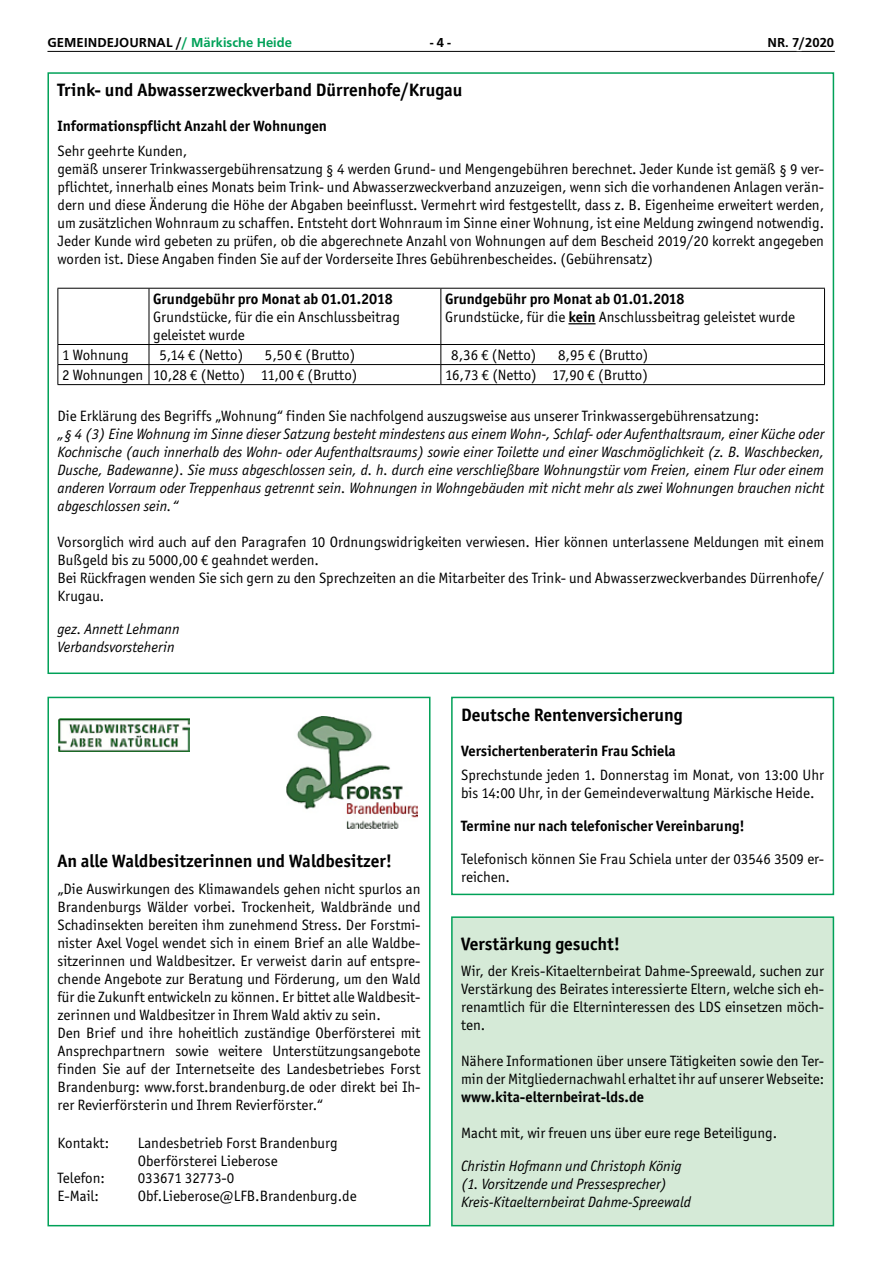
<style>
.page{position:relative;width:881px;height:1263px;background:#fff}
.page>*{position:absolute;margin:0;border:0;box-sizing:border-box;transform-origin:0 0}
.t1{font:700 18px "Officina San ITC";color:#000}
.t2{font:15px/18px "Officina San ITC";color:#000}
.t3{font:italic 15px/18px "Officina San ITC";color:#000}
.t4{font:700 15px "Officina San ITC";color:#000}
.t5{font:500 13.5px "Frutus T";color:#000}
.s1{color:#00a158}
.s2{font-weight:700}
</style>
<div class="page">
<hr style="left:47px;top:51px;width:787px;height:1px;background:#000">
<svg style="left:762px;top:50px;width:73px;height:52px"></svg>
<svg style="left:47px;top:50px;width:129px;height:2px"></svg>
<svg style="left:189px;top:50px;width:106px;height:2px"></svg>
<hr style="left:57px;top:288px;width:92px;height:1px;background:#000">
<hr style="left:57px;top:289px;width:1px;height:55px;background:#000">
<hr style="left:149px;top:288px;width:291px;height:1px;background:#000">
<hr style="left:148px;top:289px;width:1px;height:55px;background:#000">
<hr style="left:440px;top:288px;width:384px;height:1px;background:#000">
<hr style="left:440px;top:289px;width:1px;height:55px;background:#000">
<hr style="left:823px;top:289px;width:1px;height:55px;background:#000">
<hr style="left:57px;top:344px;width:92px;height:1px;background:#000">
<hr style="left:149px;top:344px;width:291px;height:1px;background:#000">
<hr style="left:440px;top:344px;width:384px;height:1px;background:#000">
<hr style="left:57px;top:364px;width:92px;height:1px;background:#000">
<svg style="left:57px;top:345px;width:1px;height:39px"></svg>
<hr style="left:149px;top:364px;width:291px;height:1px;background:#000">
<svg style="left:148px;top:345px;width:1px;height:39px"></svg>
<hr style="left:440px;top:364px;width:384px;height:1px;background:#000">
<svg style="left:440px;top:345px;width:1px;height:39px"></svg>
<hr style="left:57px;top:384px;width:92px;height:1px;background:#000">
<hr style="left:149px;top:384px;width:291px;height:1px;background:#000">
<hr style="left:440px;top:384px;width:384px;height:1px;background:#000">
<svg style="left:568px;top:323px;width:27px;height:1px"></svg>
<img style="left:59px;top:718px;width:130px;height:34px">
<div style="left:47px;top:697px;width:383px;height:529px;border:2px solid #00a158"></div>
<img style="left:286px;top:716px;width:131px;height:113px">
<div style="left:451px;top:697px;width:382px;height:198px;border:2px solid #00a158"></div>
<div style="left:451px;top:917px;width:382px;height:309px;background:#d5ead7"></div>
<div style="left:451px;top:916px;width:382px;height:310px;border:2px solid #00a158"></div>
<p class="t5" style="left:47px;top:34px;width:246px">GEMEINDEJOURNAL /<span class="s1">/ Märkische Heide</span></p>
<p class="t5" style="left:430px;top:34px;width:22px">- 4 -</p>
<p class="t5" style="left:767px;top:34px;width:68px">NR. 7/2020</p>
<p class="t1" style="left:57px;top:79px;width:406px">Trink- und Abwasserzweckverband Dürrenhofe/Krugau</p>
<p class="t4" style="left:57px;top:117px;width:271px">Informationspflicht Anzahl der Wohnungen</p>
<p class="t2" style="left:57px;top:142px;width:767px">Sehr geehrte Kunden,<br>gemäß unserer Trinkwassergebührensatzung § 4 werden Grund- und Mengengebühren berechnet. Jeder Kunde ist gemäß § 9 ver&shy;pflichtet, innerhalb eines Monats beim Trink- und Abwasserzweckverband anzuzeigen, wenn sich die vorhandenen Anlagen verän&shy;dern und diese Änderung die Höhe der Abgaben beeinflusst. Vermehrt wird festgestellt, dass z. B. Eigenheime erweitert werden, um zusätzlichen Wohnraum zu schaffen. Entsteht dort Wohnraum im Sinne einer Wohnung, ist eine Meldung zwingend notwendig.<br>Jeder Kunde wird gebeten zu prüfen, ob die abgerechnete Anzahl von Wohnungen auf dem Bescheid 2019/20 korrekt angegeben worden ist. Diese Angaben finden Sie auf der Vorderseite Ihres Gebührenbescheides. (Gebührensatz)</p>
<p class="t4" style="left:153px;top:290px;width:241px">Grundgebühr pro Monat ab 01.01.2018</p>
<p class="t2" style="left:153px;top:308px;width:248px">Grundstücke, für die ein Anschlussbeitrag geleistet wurde</p>
<p class="t2" style="left:445px;top:290px;width:351px"><span class="s2">Grundgebühr pro Monat ab 01.01.2018<br></span>Grundstücke, für die <span class="s2">kein</span> Anschlussbeitrag geleistet wurde</p>
<p class="t2" style="left:62px;top:346px;width:68px">1 Wohnung</p>
<p class="t2" style="left:159px;top:346px;width:85px">5,14 € (Netto)</p>
<p class="t2" style="left:265px;top:346px;width:92px">5,50 € (Brutto)</p>
<p class="t2" style="left:451px;top:346px;width:87px">8,36 € (Netto)</p>
<p class="t2" style="left:558px;top:346px;width:92px">8,95 € (Brutto)</p>
<p class="t2" style="left:62px;top:366px;width:297px">2 Wohnungen 10,28 € (Netto) 11,00 € (Brutto)</p>
<p class="t2" style="left:445px;top:366px;width:204px">16,73 € (Netto) 17,90 € (Brutto)</p>
<p class="t2" style="left:57px;top:407px;width:702px">Die Erklärung des Begriffs „Wohnung“ finden Sie nachfolgend auszugsweise aus unserer Trinkwassergebührensatzung:</p>
<p class="t3" style="left:57px;top:425px;width:768px;text-align:justify">„§ 4 (3) Eine Wohnung im Sinne dieser Satzung besteht mindestens aus einem Wohn-, Schlaf- oder Aufenthaltsraum, einer Küche oder Kochnische (auch innerhalb des Wohn- oder Aufenthaltsraums) sowie einer Toilette und einer Waschmöglichkeit (z. B. Waschbecken, Dusche, Badewanne). Sie muss abgeschlossen sein, d. h. durch eine verschließbare Wohnungstür vom Freien, einem Flur oder einem anderen Vorraum oder Treppenhaus getrennt sein. Wohnungen in Wohngebäuden mit nicht mehr als zwei Wohnungen brauchen nicht abgeschlossen sein.“</p>
<p class="t2" style="left:57px;top:533px;width:767px">Vorsorglich wird auch auf den Paragrafen 10 Ordnungswidrigkeiten verwiesen. Hier können unterlassene Meldungen mit einem Bußgeld bis zu 5000,00 € geahndet werden.<br>Bei Rückfragen wenden Sie sich gern zu den Sprechzeiten an die Mitarbeiter des Trink- und Abwasserzweckverbandes Dürrenhofe/ Krugau.</p>
<p class="t3" style="left:57px;top:620px;width:124px">gez. Annett Lehmann<br>Verbandsvorsteherin</p>
<p class="t1" style="left:57px;top:850px;width:336px">An alle Waldbesitzerinnen und Waldbesitzer!</p>
<p class="t2" style="left:57px;top:879px;width:364px">„Die Auswirkungen des Klimawandels gehen nicht spurlos an Brandenburgs Wälder vorbei. Trockenheit, Waldbrände und Schadinsekten bereiten ihm zunehmend Stress. Der Forstmi&shy;nister Axel Vogel wendet sich in einem Brief an alle Waldbe&shy;sitzerinnen und Waldbesitzer. Er verweist darin auf entspre&shy;chende Angebote zur Beratung und Förderung, um den Wald für die Zukunft entwickeln zu können. Er bittet alle Waldbesit&shy;zerinnen und Waldbesitzer in Ihrem Wald aktiv zu sein.<br>Den Brief und ihre hoheitlich zuständige Oberförsterei mit Ansprechpartnern sowie weitere Unterstützungsangebote finden Sie auf der Internetseite des Landesbetriebes Forst Brandenburg: www.forst.brandenburg.de oder direkt bei Ih&shy;rer Revierförsterin und Ihrem Revierförster.“</p>
<p class="t2" style="left:57px;top:1134px;width:53px">Kontakt:</p>
<p class="t2" style="left:138px;top:1134px;width:201px;line-height:17.5px">Landesbetrieb Forst Brandenburg<br>Oberförsterei Lieberose</p>
<p class="t2" style="left:57px;top:1169px;width:49px">Telefon:</p>
<p class="t2" style="left:138px;top:1169px;width:98px">033671 32773-0</p>
<p class="t2" style="left:57px;top:1186px;width:43px">E-Mail:</p>
<p class="t2" style="left:138px;top:1186px;width:220px">Obf.Lieberose@LFB.Brandenburg.de</p>
<p class="t1" style="left:461px;top:703px;width:223px">Deutsche Rentenversicherung</p>
<p class="t4" style="left:461px;top:741px;width:216px">Versichertenberaterin Frau Schiela</p>
<p class="t2" style="left:461px;top:766px;width:364px">Sprechstunde jeden 1. Donnerstag im Monat, von 13:00 Uhr bis 14:00 Uhr, in der Gemeindeverwaltung Märkische Heide.</p>
<p class="t4" style="left:461px;top:817px;width:285px">Termine nur nach telefonischer Vereinbarung!</p>
<p class="t2" style="left:461px;top:850px;width:364px">Telefonisch können Sie Frau Schiela unter der 03546 3509 er&shy;reichen.</p>
<p class="t1" style="left:461px;top:932px;width:160px">Verstärkung gesucht!</p>
<p class="t2" style="left:461px;top:962px;width:364px;text-align:justify">Wir, der Kreis-Kitaelternbeirat Dahme-Spreewald, suchen zur Verstärkung des Beirates interessierte Eltern, welche sich eh&shy;renamtlich für die Elterninteressen des LDS einsetzen möch&shy;ten.</p>
<p class="t2" style="left:461px;top:1052px;width:364px">Nähere Informationen über unsere Tätigkeiten sowie den Ter&shy;min der Mitgliedernachwahl erhaltet ihr auf unserer Webseite:</p>
<p class="t4" style="left:461px;top:1088px;width:184px">www.kita-elternbeirat-lds.de</p>
<p class="t2" style="left:461px;top:1124px;width:317px">Macht mit, wir freuen uns über eure rege Beteiligung.</p>
<p class="t3" style="left:461px;top:1157px;width:231px">Christin Hofmann und Christoph König (1. Vorsitzende und Pressesprecher)<br>Kreis-Kitaelternbeirat Dahme-Spreewald</p>
</div>
